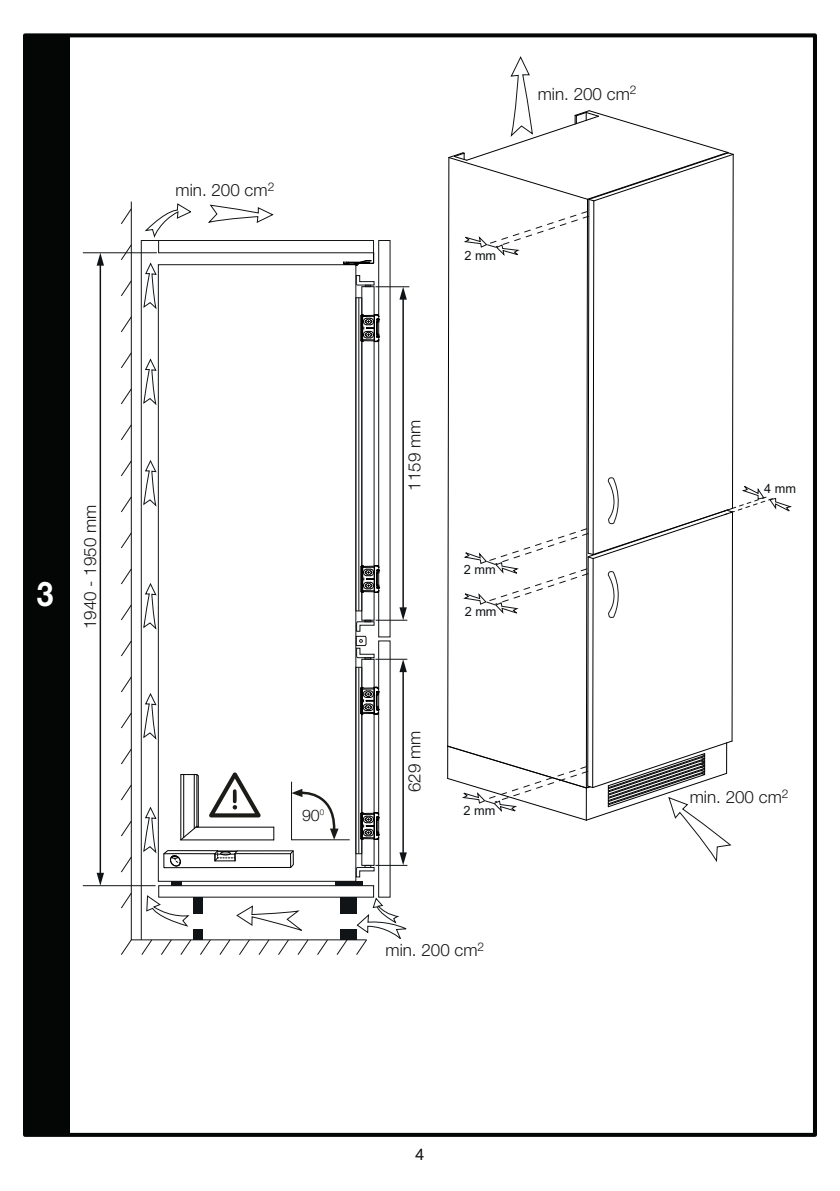
<style>
.page{position:relative;width:840px;height:1191px;background:#fff}
.page>*{position:absolute;margin:0;border:0;box-sizing:border-box;transform-origin:0 0}
.t1{font:700 34px "Helvetica Neue LT Pro";color:#fff;scale:.88 1}
.t2{font:300 17px "Helvetica Neue LT Pro";color:#1a1918}
.t3{font:300 16px "Helvetica Neue LT Pro";color:#1a1918}
.t4{font:12.8px "Arial";color:#111416}
</style>
<div class="page">
<div style="left:25px;top:35px;width:44px;height:1099px;background:#040505"></div>
<hr style="left:375px;top:286px;width:34px;height:1px;background:#111416">
<svg style="left:130px;top:201px;width:10px;height:740px"></svg>
<svg style="left:121px;top:938px;width:12px;height:17px"></svg>
<svg style="left:121px;top:891px;width:12px;height:18px"></svg>
<svg style="left:121px;top:855px;width:12px;height:18px"></svg>
<svg style="left:121px;top:819px;width:12px;height:18px"></svg>
<svg style="left:121px;top:783px;width:12px;height:18px"></svg>
<svg style="left:121px;top:747px;width:12px;height:18px"></svg>
<svg style="left:121px;top:711px;width:12px;height:18px"></svg>
<svg style="left:121px;top:675px;width:12px;height:18px"></svg>
<svg style="left:121px;top:639px;width:12px;height:18px"></svg>
<svg style="left:121px;top:603px;width:12px;height:18px"></svg>
<svg style="left:121px;top:567px;width:12px;height:18px"></svg>
<svg style="left:121px;top:531px;width:12px;height:18px"></svg>
<svg style="left:121px;top:495px;width:12px;height:18px"></svg>
<svg style="left:121px;top:459px;width:12px;height:18px"></svg>
<svg style="left:121px;top:423px;width:12px;height:18px"></svg>
<svg style="left:121px;top:387px;width:12px;height:18px"></svg>
<svg style="left:121px;top:351px;width:12px;height:18px"></svg>
<svg style="left:121px;top:315px;width:12px;height:18px"></svg>
<svg style="left:121px;top:279px;width:12px;height:18px"></svg>
<svg style="left:120px;top:243px;width:13px;height:18px"></svg>
<svg style="left:121px;top:207px;width:12px;height:18px"></svg>
<hr style="left:83px;top:252px;width:74px;height:1px;background:#111416">
<hr style="left:83px;top:885px;width:72px;height:1px;background:#111416">
<hr style="left:99px;top:259px;width:2px;height:616px;background:#111416">
<svg style="left:97px;top:872px;width:7px;height:13px"></svg>
<svg style="left:97px;top:253px;width:7px;height:13px"></svg>
<svg style="left:447px;top:56px;width:344px;height:806px"></svg>
<svg style="left:140px;top:203px;width:268px;height:752px"></svg>
<div style="left:23px;top:33px;width:793px;height:1103px;border:4px solid #040505"></div>
<h1 class="t1" style="left:37px;top:573px;width:20px">3</h1>
<p class="t2" style="left:80px;top:629px;width:126px;rotate:-90deg">1940 - 1950 mm</p>
<p class="t2" style="left:175px;top:180px;width:100px">min. 200 cm<sup>2</sup></p>
<p class="t2" style="left:537px;top:83px;width:100px">min. 200 cm<sup>2</sup></p>
<p class="t4" style="left:464px;top:247px;width:33px">2 mm</p>
<p class="t3" style="left:302px;top:805px;width:24px">90<sup>0</sup></p>
<p class="t2" style="left:404px;top:491px;width:72px;rotate:-90deg">1159 mm</p>
<p class="t4" style="left:463px;top:561px;width:33px">2 mm</p>
<p class="t4" style="left:464px;top:602px;width:33px">2 mm</p>
<p class="t2" style="left:404px;top:792px;width:63px;rotate:-90deg">629 mm</p>
<p class="t4" style="left:463px;top:802px;width:33px">2 mm</p>
<p class="t2" style="left:385px;top:939px;width:100px">min. 200 cm<sup>2</sup></p>
<p class="t4" style="left:763px;top:480px;width:33px">4 mm</p>
<p class="t2" style="left:689px;top:786px;width:100px">min. 200 cm<sup>2</sup></p>
<p class="t3" style="left:415px;top:1144px;width:10px">4</p>
</div>
